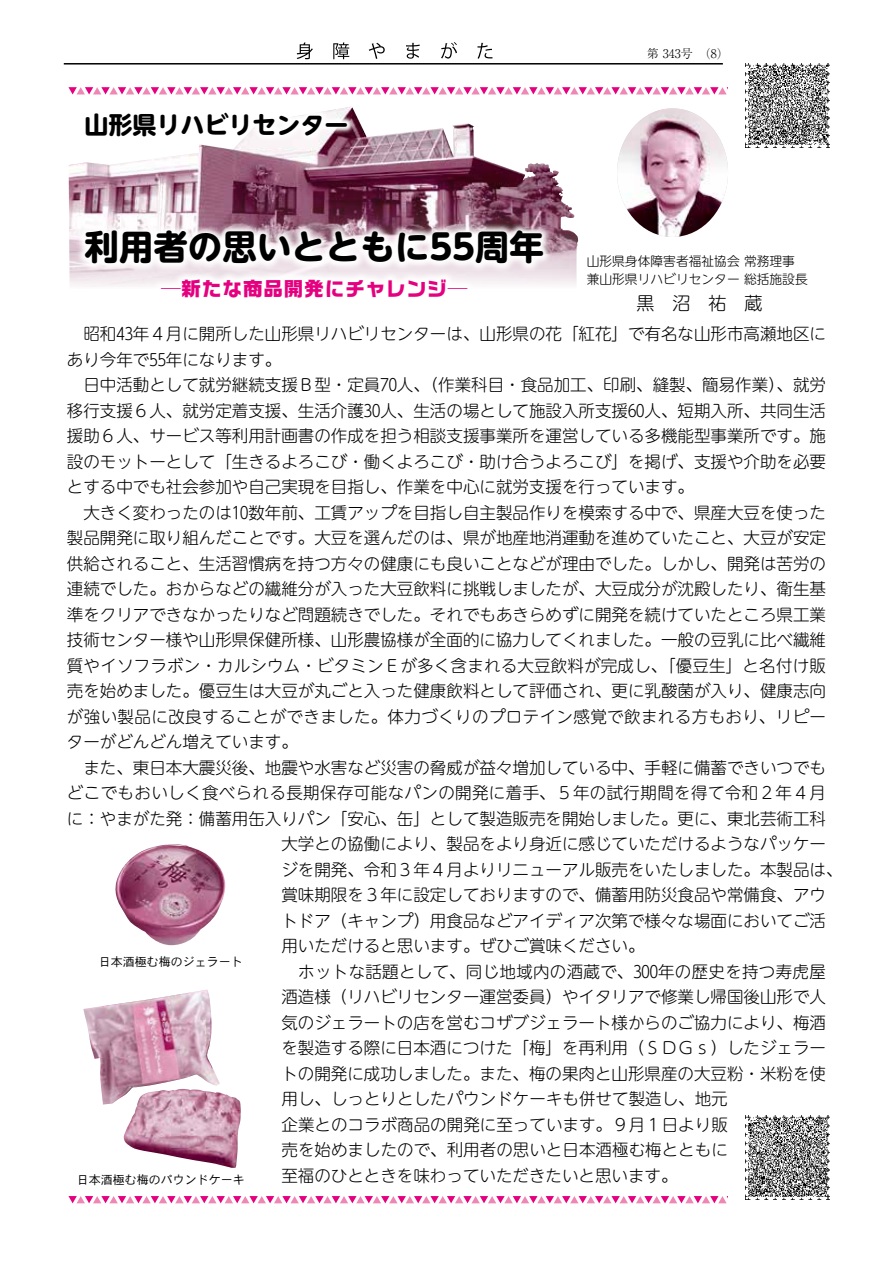
<style>
.page{position:relative;width:893px;height:1263px;background:#fff}
.page>*{position:absolute;margin:0;border:0;box-sizing:border-box;transform-origin:0 0}
.t1{font:700 34.5px "UD Shin M Go Pro";color:#000}
.t2{font:700 24px "UD Shin M Go Pro";color:#000}
.t3{font:700 19.5px "Ro G San Srf Std";letter-spacing:.05em;color:#e4007f}
.t4{font:300 18px "UD Shin M Go Pro";color:#000}
.t5{font:300 16.5px "UD Shin M Go Pro";color:#000}
.t6{font:300 16.5px "UD Shin M Go Pro";letter-spacing:.025em;color:#000}
.t7{font:300 16.5px "UD Shin M Go Pro";letter-spacing:.02em;color:#000}
.t8{font:300 12.75px/18px "UD Shin M Go Pro";color:#000}
.t9{font:12px "DFHS Gothic Std W3";color:#000}
.t10{font:300 12px "Ryumin Pr 6";color:#000}
</style>
<div class="page">
<img style="left:69px;top:113px;width:509px;height:173px">
<img style="left:123px;top:1092px;width:118px;height:76px">
<img style="left:84px;top:989px;width:136px;height:115px">
<img style="left:617px;top:108px;width:111px;height:129px">
<svg style="left:68px;top:87px;width:660px;height:7px"></svg>
<svg style="left:68px;top:1196px;width:660px;height:7px"></svg>
<img style="left:115px;top:844px;width:110px;height:101px">
<div style="left:78px;top:105px;width:277px;height:39px;background:#fff"></div>
<div style="left:151px;top:269px;width:326px;height:38px;background:#fff"></div>
<svg style="left:75px;top:221px;width:478px;height:53px"></svg>
<hr style="left:64px;top:63px;width:659px;height:2px;background:#000">
<svg style="left:297px;top:42px;width:16px;height:17px"></svg>
<svg style="left:333px;top:42px;width:16px;height:17px"></svg>
<svg style="left:369px;top:43px;width:16px;height:16px"></svg>
<svg style="left:406px;top:43px;width:14px;height:16px"></svg>
<svg style="left:441px;top:42px;width:16px;height:17px"></svg>
<svg style="left:477px;top:43px;width:15px;height:16px"></svg>
<img style="left:745px;top:64px;width:84px;height:84px">
<img style="left:745px;top:1115px;width:84px;height:84px">
<h2 class="t2" style="left:84px;top:105px;width:266px">山形県リハビリセンター</h2>
<h1 class="t1" style="left:84px;top:219px;width:461px">利用者の思いとともに55周年</h1>
<p class="t3" style="left:161px;top:275px;width:308px">─新たな商品開発にチャレンジ─</p>
<p class="t10" style="left:647px;top:44px;width:47px">第 343号</p>
<p class="t10" style="left:705px;top:44px;width:19px">(8)</p>
<p class="t8" style="left:587px;top:252px;width:222px">山形県身体障害者福祉協会常務理事兼山形県リハビリセンター総括施設長</p>
<p class="t4" style="left:636px;top:289px;width:127px">黒　沼　祐　蔵</p>
<p class="t5" style="left:67px;top:321px;width:761px">　昭和４３年４月に開所した山形県リハビリセンターは、山形県の花「紅花」で有名な山形市高瀬地区に</p>
<p class="t5" style="left:67px;top:346px;width:216px">あり今年で５５年になります。</p>
<p class="t5" style="left:67px;top:372px;width:761px">　日中活動として就労継続支援Ｂ型・定員７０人、（作業科目・食品加工、印刷、縫製、簡易作業）、就労</p>
<p class="t5" style="left:67px;top:397px;width:761px">移行支援６人、就労定着支援、生活介護３０人、生活の場として施設入所支援６０人、短期入所、共同生活</p>
<p class="t5" style="left:67px;top:423px;width:761px">援助６人、サービス等利用計画書の作成を担う相談支援事業所を運営している多機能型事業所です。施</p>
<p class="t5" style="left:67px;top:448px;width:761px">設のモットーとして「生きるよろこび・働くよろこび・助け合うよろこび」を掲げ、支援や介助を必要</p>
<p class="t5" style="left:67px;top:474px;width:628px">とする中でも社会参加や自己実現を目指し、作業を中心に就労支援を行っています。</p>
<p class="t5" style="left:67px;top:499px;width:761px">　大きく変わったのは１０数年前、工賃アップを目指し自主製品作りを模索する中で、県産大豆を使った</p>
<p class="t5" style="left:67px;top:525px;width:761px">製品開発に取り組んだことです。大豆を選んだのは、県が地産地消運動を進めていたこと、大豆が安定</p>
<p class="t5" style="left:67px;top:550px;width:761px">供給されること、生活習慣病を持つ方々の健康にも良いことなどが理由でした。しかし、開発は苦労の</p>
<p class="t5" style="left:67px;top:576px;width:761px">連続でした。おからなどの繊維分が入った大豆飲料に挑戦しましたが、大豆成分が沈殿したり、衛生基</p>
<p class="t5" style="left:67px;top:601px;width:761px">準をクリアできなかったりなど問題続きでした。それでもあきらめずに開発を続けていたところ県工業</p>
<p class="t5" style="left:67px;top:626px;width:761px">技術センター様や山形県保健所様、山形農協様が全面的に協力してくれました。一般の豆乳に比べ繊維</p>
<p class="t5" style="left:67px;top:652px;width:760px">質やイソフラボン・カルシウム・ビタミンＥが多く含まれる大豆飲料が完成し、「優豆生」と名付け販</p>
<p class="t5" style="left:67px;top:677px;width:761px">売を始めました。優豆生は大豆が丸ごと入った健康飲料として評価され、更に乳酸菌が入り、健康志向</p>
<p class="t6" style="left:67px;top:703px;width:761px">が強い製品に改良することができました。体力づくりのプロテイン感覚で飲まれる方もおり、リピー</p>
<p class="t5" style="left:67px;top:728px;width:233px">ターがどんどん増えています。</p>
<p class="t5" style="left:67px;top:754px;width:761px">　また、東日本大震災後、地震や水害など災害の脅威が益々増加している中、手軽に備蓄できいつでも</p>
<p class="t6" style="left:67px;top:779px;width:760px">どこでもおいしく食べられる長期保存可能なパンの開発に着手、５年の試行期間を得て令和２年４月</p>
<p class="t5" style="left:67px;top:805px;width:761px">に：やまがた発：備蓄用缶入りパン「安心、缶」として製造販売を開始しました。更に、東北芸術工科</p>
<p class="t5" style="left:281px;top:830px;width:546px">大学との協働により、製品をより身近に感じていただけるようなパッケー</p>
<p class="t5" style="left:281px;top:856px;width:563px">ジを開発、令和３年４月よりリニューアル販売をいたしました。本製品は、</p>
<p class="t5" style="left:281px;top:881px;width:546px">賞味期限を３年に設定しておりますので、備蓄用防災食品や常備食、アウ</p>
<p class="t5" style="left:281px;top:907px;width:546px">トドア（キャンプ）用食品などアイディア次第で様々な場面においてご活</p>
<p class="t5" style="left:281px;top:932px;width:365px">用いただけると思います。ぜひご賞味ください。</p>
<p class="t7" style="left:281px;top:958px;width:546px">　ホットな話題として、同じ地域内の酒蔵で、３００年の歴史を持つ寿虎屋</p>
<p class="t5" style="left:281px;top:983px;width:546px">酒造様（リハビリセンター運営委員）やイタリアで修業し帰国後山形で人</p>
<p class="t5" style="left:281px;top:1009px;width:546px">気のジェラートの店を営むコザブジェラート様からのご協力により、梅酒</p>
<p class="t5" style="left:281px;top:1034px;width:546px">を製造する際に日本酒につけた「梅」を再利用（ＳＤＧｓ）したジェラー</p>
<p class="t5" style="left:281px;top:1060px;width:546px">トの開発に成功しました。また、梅の果肉と山形県産の大豆粉・米粉を使</p>
<p class="t5" style="left:281px;top:1085px;width:448px">用し、しっとりとしたパウンドケーキも併せて製造し、地元</p>
<p class="t5" style="left:281px;top:1111px;width:448px">企業とのコラボ商品の開発に至っています。９月１日より販</p>
<p class="t5" style="left:281px;top:1136px;width:464px">売を始めましたので、利用者の思いと日本酒極む梅とともに、</p>
<p class="t5" style="left:281px;top:1162px;width:398px">至福のひとときを味わっていただきたいと思います。</p>
<p class="t9" style="left:99px;top:955px;width:145px">日本酒極む梅のジェラート</p>
<p class="t9" style="left:77px;top:1173px;width:170px">日本酒極む梅のパウンドケーキ</p>
</div>
